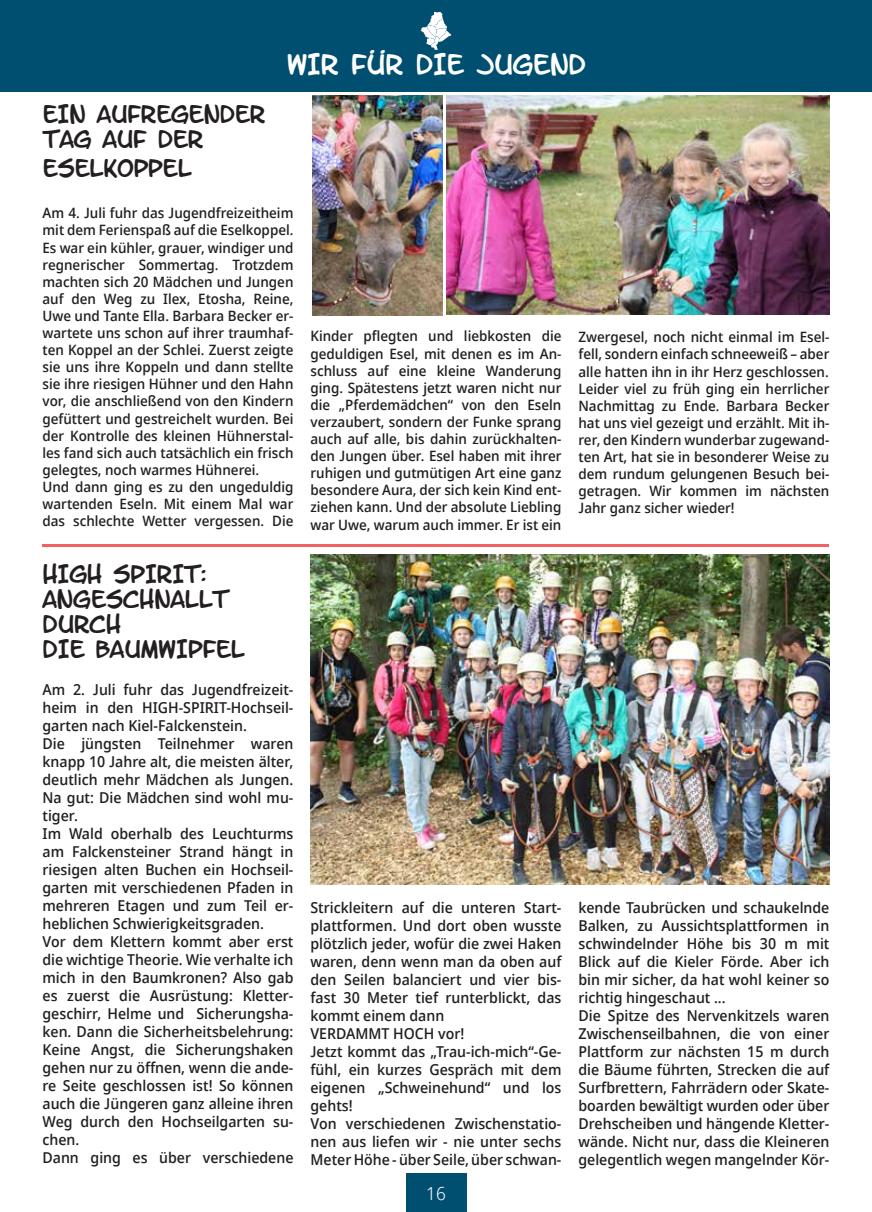
<style>
.page{position:relative;width:872px;height:1212px;background:#fff}
.page>*{position:absolute;margin:0;border:0;box-sizing:border-box;transform-origin:0 0}
.t1{font:24px "Letter O Matic";color:#fff}
.t2{font:21px/25.2px "Letter O Matic";color:#231f20}
.t3{font:300 18px "Avrile Sans";color:#fff}
.t4{font:500 15px/18px "Avrile Sans";color:#231f20}
.t5{font:500 14.25px/17.1px "Avrile Sans";color:#231f20;text-align:justify}
</style>
<div class="page">
<div style="left:406px;top:1174px;width:60px;height:38px;background:#014f70"></div>
<div style="left:0;top:0;width:872px;height:91px;background:#014f70"></div>
<svg style="left:420px;top:12px;width:31px;height:38px"></svg>
<hr style="left:43px;top:544px;width:786px;height:2px;background:#f16161">
<img style="left:312px;top:96px;width:130px;height:219px">
<img style="left:447px;top:96px;width:382px;height:219px">
<img style="left:310px;top:555px;width:519px;height:329px">
<h1 class="t1" style="left:286px;top:56px;width:300px">WIR FÜR DIE JUGEND</h1>
<h2 class="t2" style="left:43px;top:106px;width:224px">EIN AUFREGENDER<br>TAG AUF DER</h2>
<h2 class="t2" style="left:43px;top:160px;width:150px">ESELKOPPEL</h2>
<p class="t5" style="left:43px;top:205px;width:252px;text-align:left">Am 4. Juli fuhr das Jugendfreizeitheim mit dem Ferienspaß auf die Eselkoppel.<br>Es war ein kühler, grauer, windiger und regnerischer Sommertag. Trotzdem machten sich 20 Mädchen und Jungen auf den Weg zu Ilex, Etosha, Reine, Uwe und Tante Ella. Barbara Becker er&shy;wartete uns schon auf ihrer traumhaf&shy;ten Koppel an der Schlei. Zuerst zeigte sie uns ihre Koppeln und dann stellte sie ihre riesigen Hühner und den Hahn vor, die anschließend von den Kindern gefüttert und gestreichelt wurden. Bei der Kontrolle des kleinen Hühnerstal&shy;les fand sich auch tatsächlich ein frisch gelegtes, noch warmes Hühnerei.<br>Und dann ging es zu den ungeduldig wartenden Eseln. Mit einem Mal war das schlechte Wetter vergessen. Die</p>
<h2 class="t2" style="left:43px;top:566px;width:203px">HIGH SPIRIT:<br>ANGESCHNALLT<br>DURCH<br>DIE BAUMWIPFEL</h2>
<p class="t4" style="left:43px;top:681px;width:252px">Am 2. Juli fuhr das Jugendfreizeit&shy;heim in den HIGH-SPIRIT-Hochseil&shy;garten nach Kiel-Falckenstein.<br>Die jüngsten Teilnehmer waren knapp 10 Jahre alt, die meisten älter, deutlich mehr Mädchen als Jungen.<br>Na gut: Die Mädchen sind wohl mu&shy;tiger.<br>Im Wald oberhalb des Leuchturms am Falckensteiner Strand hängt in riesigen alten Buchen ein Hochseil&shy;garten mit verschiedenen Pfaden in mehreren Etagen und zum Teil er&shy;heblichen Schwierigkeitsgraden.<br>Vor dem Klettern kommt aber erst die wichtige Theorie. Wie verhalte ich mich in den Baumkronen? Also gab es zuerst die Ausrüstung: Kletter&shy;geschirr, Helme und Sicherungsha&shy;ken. Dann die Sicherheitsbelehrung:<br>Keine Angst, die Sicherungshaken gehen nur zu öffnen, wenn die ande&shy;re Seite geschlossen ist! So können auch die Jüngeren ganz alleine ihren<br>Weg durch den Hochseilgarten su&shy;chen.<br>Dann ging es über verschiedene</p>
<p class="t5" style="left:310px;top:328px;width:252px">Kinder pflegten und liebkosten die geduldigen Esel, mit denen es im An&shy;schluss auf eine kleine Wanderung ging. Spätestens jetzt waren nicht nur die „Pferdemädchen“ von den Eseln verzaubert, sondern der Funke sprang auch auf alle, bis dahin zurückhalten&shy;den Jungen über. Esel haben mit ihrer ruhigen und gutmütigen Art eine ganz besondere Aura, der sich kein Kind ent&shy;ziehen kann. Und der absolute Liebling war Uwe, warum auch immer. Er ist ein</p>
<p class="t5" style="left:578px;top:329px;width:252px">Zwergesel, noch nicht einmal im Esel&shy;fell, sondern einfach schneeweiß – aber alle hatten ihn in ihr Herz geschlossen.<br>Leider viel zu früh ging ein herrlicher Nachmittag zu Ende. Barbara Becker hat uns viel gezeigt und erzählt. Mit ih&shy;rer, den Kindern wunderbar zugewand&shy;ten Art, hat sie in besonderer Weise zu dem rundum gelungenen Besuch bei&shy;getragen. Wir kommen im nächsten Jahr ganz sicher wieder!</p>
<p class="t4" style="left:310px;top:898px;width:252px">Strickleitern auf die unteren Start&shy;plattformen. Und dort oben wusste plötzlich jeder, wofür die zwei Haken waren, denn wenn man da oben auf den Seilen balanciert und vier bis&shy;fast 30 Meter tief runterblickt, das kommt einem dann<br>VERDAMMT HOCH vor!<br>Jetzt kommt das „Trau-ich-mich“-Ge&shy;fühl, ein kurzes Gespräch mit dem eigenen „Schweinehund“ und los gehts!<br>Von verschiedenen Zwischenstatio&shy;nen aus liefen wir - nie unter sechs<br>Meter Höhe - über Seile, über schwan-</p>
<p class="t4" style="left:578px;top:898px;width:252px">kende Taubrücken und schaukelnde Balken, zu Aussichtsplattformen in schwindelnder Höhe bis 30 m mit Blick auf die Kieler Förde. Aber ich bin mir sicher, da hat wohl keiner so richtig hingeschaut ...<br>Die Spitze des Nervenkitzels waren Zwischenseilbahnen, die von einer Plattform zur nächsten 15 m durch die Bäume führten, Strecken die auf Surfbrettern, Fahrrädern oder Skate&shy;boarden bewältigt wurden oder über Drehscheiben und hängende Kletter&shy;wände. Nicht nur, dass die Kleineren gelegentlich wegen mangelnder Kör-</p>
<p class="t3" style="left:426px;top:1181px;width:21px">16</p>
</div>
